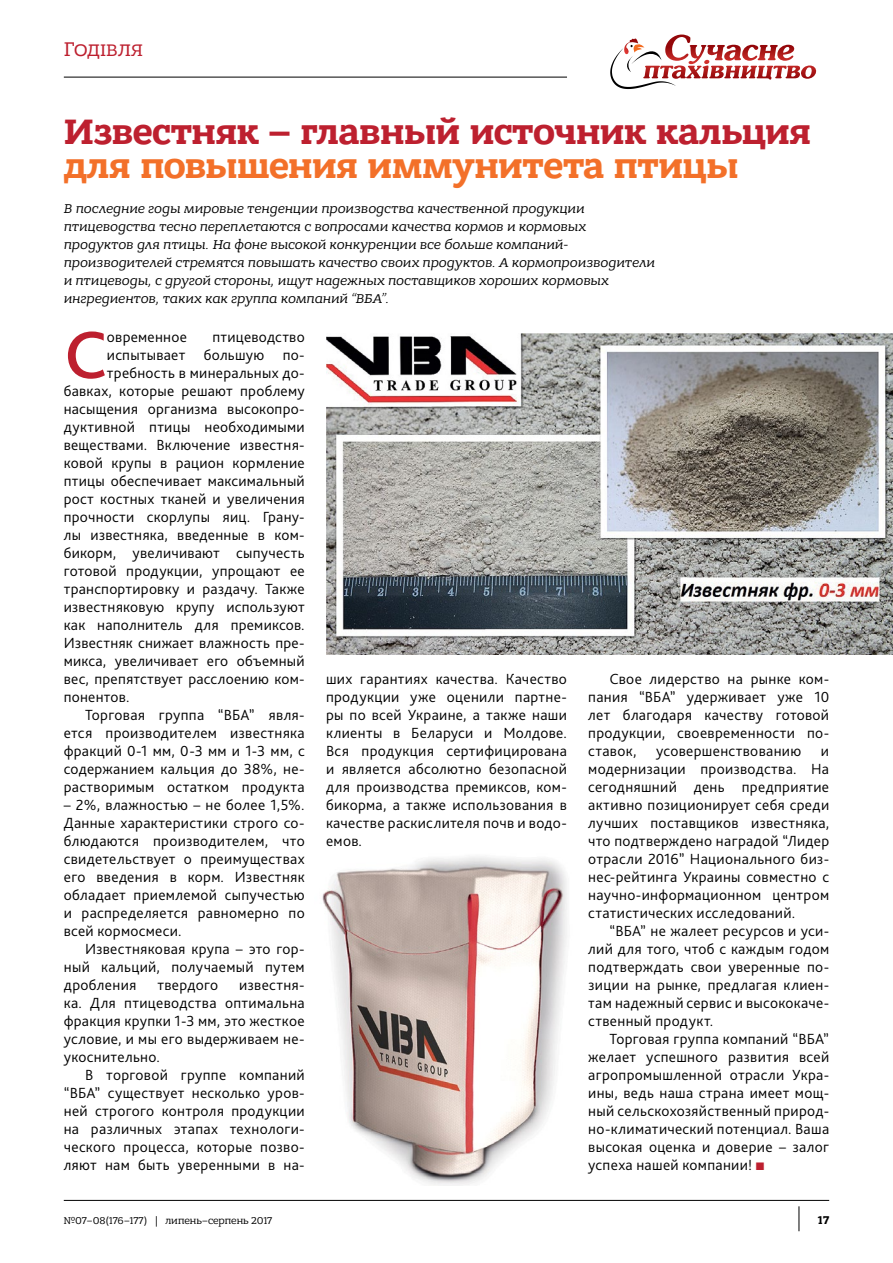
<style>
.page{position:relative;width:893px;height:1263px;background:#fff}
.page>*{position:absolute;margin:0;border:0;box-sizing:border-box;transform-origin:0 0}
.t1{font:500 70.05px "Bliss Pro";color:#bd202f}
.t2{font:700 37.5px "Bandera Pro";letter-spacing:-.01em;color:#bd202f}
.t3{font:700 37.5px "Bandera Pro";letter-spacing:-.015em;color:#f37029}
.t4{font:21px "Bandera Pro";letter-spacing:-.005em;color:#bd202f}
.t5{font:300 15.3px/18px "Bliss Pro";letter-spacing:.02em;color:#000;text-align:justify}
.t6{font:italic 13.5px/18px "Bandera Pro";letter-spacing:.01em;color:#000}
.t7{font:700 12px "Bandera Pro";color:#000}
.t8{font:10.5px "Bandera Pro";letter-spacing:-.01em;color:#000;scale:.87 1}
.s1{font-family:"Times New Roman";font-weight:400;font-size:16.5px;color:#bd202f}
</style>
<div class="page">
<hr style="left:64px;top:77px;width:503px;height:1px;background:#000">
<hr style="left:64px;top:1200px;width:765px;height:1px;background:#000">
<svg style="left:799px;top:1206px;width:1px;height:25px"></svg>
<img style="left:676px;top:60px;width:141px;height:19px">
<img style="left:672px;top:34px;width:18px;height:27px">
<img style="left:688px;top:45px;width:18px;height:19px">
<img style="left:707px;top:45px;width:88px;height:16px">
<svg style="left:610px;top:38px;width:66px;height:51px"></svg>
<img style="left:326px;top:333px;width:567px;height:322px">
<img style="left:322px;top:857px;width:245px;height:328px">
<h3 class="t4" style="left:64px;top:37px;width:81px">Годівля</h3>
<h2 class="t2" style="left:64px;top:108px;width:749px">Известняк – главный источник кальция</h2>
<h2 class="t3" style="left:64px;top:142px;width:676px">для повышения иммунитета птицы</h2>
<p class="t6" style="left:64px;top:199px;width:593px">В последние годы мировые тенденции производства качественной продукции птицеводства тесно переплетаются с вопросами качества кормов и кормовых продуктов для птицы. На фоне высокой конкуренции все больше компаний&shy;производителей стремятся повышать качество своих продуктов. А кормопроизводители и птицеводы, с другой стороны, ищут надежных поставщиков хороших кормовых ингредиентов, таких как группа компаний “ВБА”.</p>
<h1 class="t1" style="left:64px;top:311px;width:45px">С</h1>
<p class="t5" style="left:107px;top:328px;width:81px">овременное</p>
<p class="t5" style="left:212px;top:328px;width:94px">птицеводство</p>
<p class="t5" style="left:107px;top:346px;width:199px">испытывает большую по-</p>
<p class="t5" style="left:107px;top:364px;width:199px">требность в минеральных до-</p>
<p class="t5" style="left:64px;top:382px;width:242px">бавках, которые решают проблему</p>
<p class="t5" style="left:64px;top:400px;width:242px">насыщения организма высокопро-</p>
<p class="t5" style="left:64px;top:418px;width:242px">дуктивной птицы необходимыми</p>
<p class="t5" style="left:64px;top:436px;width:242px">веществами. Включение известня-</p>
<p class="t5" style="left:64px;top:454px;width:242px">ковой крупы в рацион кормление</p>
<p class="t5" style="left:64px;top:472px;width:242px">птицы обеспечивает максимальный</p>
<p class="t5" style="left:64px;top:490px;width:242px">рост костных тканей и увеличения</p>
<p class="t5" style="left:64px;top:508px;width:242px">прочности скорлупы яиц. Грану-</p>
<p class="t5" style="left:64px;top:526px;width:242px">лы известняка, введенные в ком-</p>
<p class="t5" style="left:64px;top:544px;width:242px">бикорм, увеличивают сыпучесть</p>
<p class="t5" style="left:64px;top:562px;width:242px">готовой продукции, упрощают ее</p>
<p class="t5" style="left:64px;top:580px;width:242px">транспортировку и раздачу. Также</p>
<p class="t5" style="left:64px;top:598px;width:242px">известняковую крупу используют</p>
<p class="t5" style="left:64px;top:616px;width:242px">как наполнитель для премиксов.</p>
<p class="t5" style="left:64px;top:634px;width:242px">Известняк снижает влажность пре-</p>
<p class="t5" style="left:64px;top:652px;width:242px">микса, увеличивает его объемный</p>
<p class="t5" style="left:64px;top:670px;width:242px">вес, препятствует расслоению ком-</p>
<p class="t5" style="left:64px;top:688px;width:67px">понентов.</p>
<p class="t5" style="left:85px;top:706px;width:221px">Торговая группа “ВБА” явля-</p>
<p class="t5" style="left:64px;top:724px;width:242px">ется производителем известняка</p>
<p class="t5" style="left:64px;top:742px;width:242px">фракций 0-1 мм, 0-3 мм и 1-3 мм, с</p>
<p class="t5" style="left:64px;top:760px;width:242px">содержанием кальция до 38%, не-</p>
<p class="t5" style="left:64px;top:778px;width:242px">растворимым остатком продукта</p>
<p class="t5" style="left:64px;top:796px;width:242px">– 2%, влажностью – не более 1,5%.<br>Данные характеристики строго со&shy;блюдаются производителем, что свидетельствует о преимуществах его введения в корм. Известняк обладает приемлемой сыпучестью и распределяется равномерно по всей кормосмеси.</p>
<p class="t5" style="left:64px;top:940px;width:242px;text-indent:21px">Известняковая крупа – это гор&shy;ный кальций, получаемый путем дробления</p>
<p class="t5" style="left:64px;top:976px;width:242px;text-indent:175px">известня&shy;ка. Для птицеводства оптимальна фракция крупки 1-3 мм, это жесткое условие, и мы его выдерживаем не&shy;укоснительно.</p>
<p class="t5" style="left:64px;top:1066px;width:242px;text-indent:21px">В торговой группе компаний “ВБА” существует несколько уров&shy;ней строгого контроля продукции на различных этапах технологи&shy;ческого процесса, которые позво&shy;ляют нам быть уверенными в на-</p>
<p class="t5" style="left:157px;top:976px;width:62px">твердого</p>
<p class="t5" style="left:326px;top:670px;width:242px">ших гарантиях качества. Качество продукции уже оценили партне&shy;ры по всей Украине, а также наши клиенты в Беларуси и Молдове.<br>Вся продукция сертифицирована и является абсолютно безопасной для производства премиксов, ком&shy;бикорма, а также использования в качестве раскислителя почв и водо&shy;емов.</p>
<p class="t5" style="left:588px;top:670px;width:242px;text-indent:21px">Свое лидерство на рынке ком&shy;пания “ВБА” удерживает уже 10 лет благодаря качеству готовой продукции, своевременности по&shy;ставок,</p>
<p class="t5" style="left:656px;top:742px;width:147px">усовершенствованию</p>
<p class="t5" style="left:588px;top:742px;width:242px;text-indent:233px">и модернизации производства. На сегодняшний день предприятие активно позиционирует себя среди лучших поставщиков известняка, что подтверждено наградой “Лидер отрасли 2016” Национального биз&shy;нес-рейтинга Украины совместно с научно-информационном центром статистических исследований.</p>
<p class="t5" style="left:588px;top:922px;width:242px;text-indent:21px">“ВБА” не жалеет ресурсов и уси&shy;лий для того, чтоб с каждым годом подтверждать свои уверенные по&shy;зиции на рынке, предлагая клиен&shy;там надежный сервис и высококаче&shy;ственный продукт.</p>
<p class="t5" style="left:588px;top:1030px;width:242px;text-indent:21px">Торговая группа компаний “ВБА” желает успешного развития всей агропромышленной отрасли Укра&shy;ины, ведь наша страна имеет мощ&shy;ный сельскохозяйственный природ&shy;но-климатический потенциал. Ваша высокая оценка и доверие – залог успеха нашей компании! <span class="s1">■</span></p>
<p class="t8" style="left:64px;top:1214px;width:241px">№07–08(176–177) | липень–серпень 2017</p>
<p class="t7" style="left:818px;top:1212px;width:13px">17</p>
</div>
